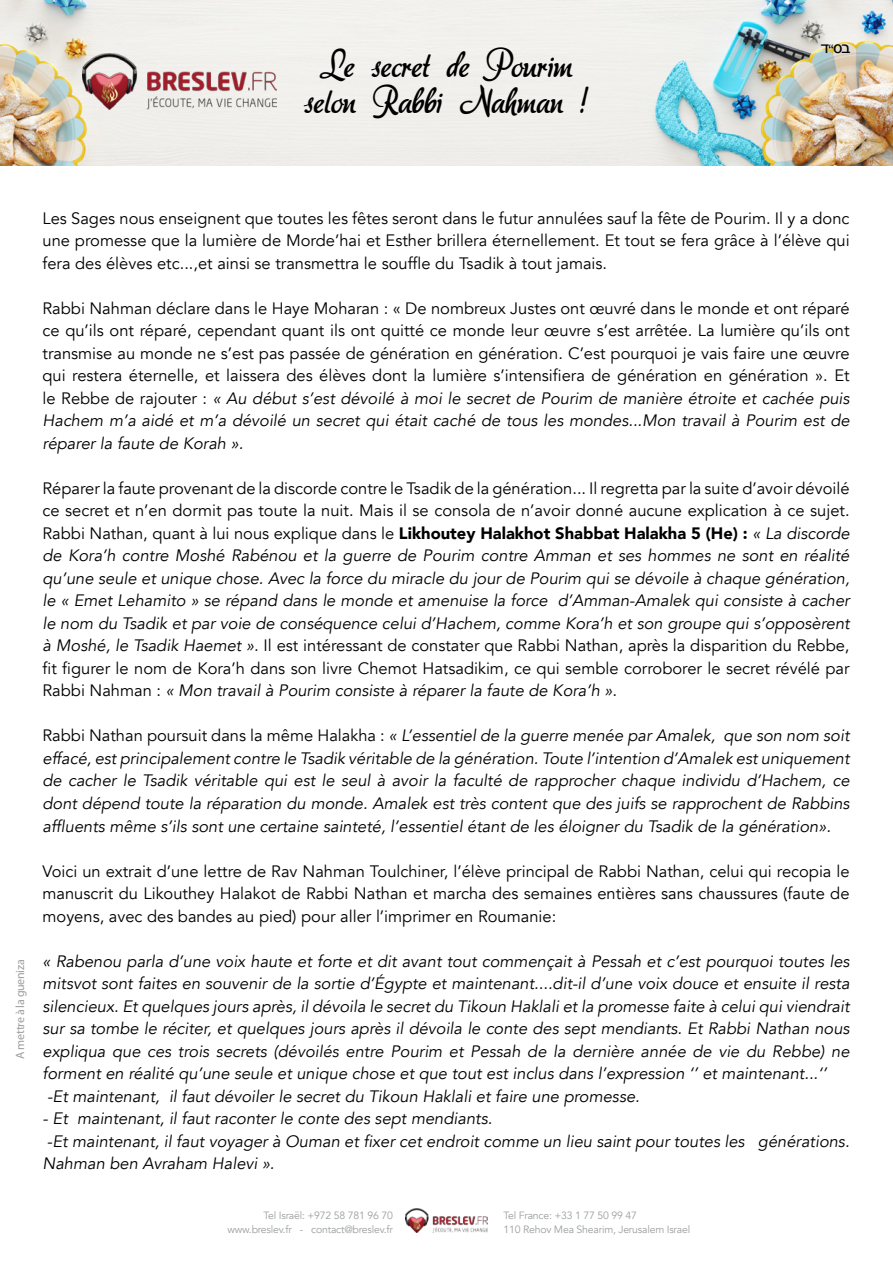
<style>
.page{position:relative;width:893px;height:1263px;background:#fff}
.page>*{position:absolute;margin:0;border:0;box-sizing:border-box;transform-origin:0 0}
.t1{font:34.5px/36px "aka Dora";letter-spacing:-.01em;color:#000;text-align:center}
.t2{font:italic 16.5px/22.5px "Avenir";color:#000;text-align:justify}
.t3{font:16.5px/22.5px "Avenir";color:#000;text-align:justify}
.t4{font:16.5px "Arial Hebrew";color:#000}
.t5{font:12px "Myriad Pro";letter-spacing:-.025em;color:#9c9e9f}
.t6{font:10.5px/13.5px "Avenir";letter-spacing:-.02em;color:#9c9e9f}
.s1{font-style:italic}
.s2{font-style:normal}
.s3{font-weight:900;font-style:normal}
</style>
<div class="page">
<img style="left:0;top:0;width:893px;height:166px">
<img style="left:83px;top:53px;width:193px;height:57px">
<img style="left:406px;top:1209px;width:81px;height:24px">
<h1 class="t1" style="left:304px;top:46px;width:286px">Le secret de Pourim selon Rabbi Nahman !</h1>
<p class="t4" style="left:821px;top:39px;width:31px">ד” בס</p>
<p class="t5" style="left:13px;top:1059px;width:101px;rotate:-90deg">A mettre à la gueniza</p>
<p class="t3" style="left:43px;top:207px;width:809px">Les Sages nous enseignent que toutes les fêtes seront dans le futur annulées sauf la fête de Pourim. Il y a donc une promesse que la lumière de Morde’hai et Esther brillera éternellement. Et tout se fera grâce à l’élève qui fera des élèves etc...,et ainsi se transmettra le souffle du Tsadik à tout jamais.</p>
<p class="t3" style="left:43px;top:297px;width:809px">Rabbi Nahman déclare dans le Haye Moharan : « De nombreux Justes ont œuvré dans le monde et ont réparé ce qu’ils ont réparé, cependant quant ils ont quitté ce monde leur œuvre s’est arrêtée. La lumière qu’ils ont transmise au monde ne s’est pas passée de génération en génération. C’est pourquoi je vais faire une œuvre qui restera éternelle, et laissera des élèves dont la lumière s’intensifiera de génération en génération ». Et le Rebbe de rajouter : <span class="s1">« Au début s’est dévoilé à moi le secret de Pourim de manière étroite et cachée puis Hachem m’a aidé et m’a dévoilé un secret qui était caché de tous les mondes...Mon travail à Pourim est de réparer la faute de Korah ».</span></p>
<p class="t2" style="left:43px;top:477px;width:809px"><span class="s2">Réparer la faute provenant de la discorde contre le Tsadik de la génération... Il regretta par la suite d’avoir dévoilé ce secret et n’en dormit pas toute la nuit. Mais il se consola de n’avoir donné aucune explication à ce sujet.<br>Rabbi Nathan, quant à lui nous explique dans le</span> <span class="s3">Likhoutey Halakhot Shabbat Halakha 5 (He) :</span> « La discorde de Kora’h contre Moshé Rabénou et la guerre de Pourim contre Amman et ses hommes ne sont en réalité qu’une seule et unique chose. Avec la force du miracle du jour de Pourim qui se dévoile à chaque génération, le « Emet Lehamito » se répand dans le monde et amenuise la force d’Amman-Amalek qui consiste à cacher le nom du Tsadik et par voie de conséquence celui d’Hachem, comme Kora’h et son groupe qui s’opposèrent à Moshé, le Tsadik Haemet ». <span class="s2">Il est intéressant de constater que Rabbi Nathan, après la disparition du Rebbe, fit figurer le nom de Kora’h dans son livre Chemot Hatsadikim, ce qui semble corroborer le secret révélé par Rabbi Nahman :</span> « Mon travail à Pourim consiste à réparer la faute de Kora’h ».</p>
<p class="t2" style="left:43px;top:725px;width:809px"><span class="s2">Rabbi Nathan poursuit dans la même Halakha :</span> « L’essentiel de la guerre menée par Amalek, que son nom soit effacé, est principalement contre le Tsadik véritable de la génération. Toute l’intention d’Amalek est uniquement de cacher le Tsadik véritable qui est le seul à avoir la faculté de rapprocher chaque individu d’Hachem, ce dont dépend toute la réparation du monde. Amalek est très content que des juifs se rapprochent de Rabbins affluents même s’ils sont une certaine sainteté, l’essentiel étant de les éloigner du Tsadik de la génération».</p>
<p class="t3" style="left:43px;top:860px;width:809px">Voici un extrait d’une lettre de Rav Nahman Toulchiner, l’élève principal de Rabbi Nathan, celui qui recopia le manuscrit du Likouthey Halakot de Rabbi Nathan et marcha des semaines entières sans chaussures (faute de moyens, avec des bandes au pied) pour aller l’imprimer en Roumanie:</p>
<p class="t2" style="left:43px;top:950px;width:809px;text-align:left">« Rabenou parla d’une voix haute et forte et dit avant tout commençait à Pessah et c’est pourquoi toutes les mitsvot sont faites en souvenir de la sortie d’Égypte et maintenant....dit-il d’une voix douce et ensuite il resta silencieux. Et quelques jours après, il dévoila le secret du Tikoun Haklali et la promesse faite à celui qui viendrait sur sa tombe le réciter, et quelques jours après il dévoila le conte des sept mendiants. Et Rabbi Nathan nous expliqua que ces trois secrets (dévoilés entre Pourim et Pessah de la dernière année de vie du Rebbe) ne forment en réalité qu’une seule et unique chose et que tout est inclus dans l’expression ‘’ et maintenant...‘’ -Et maintenant, il faut dévoiler le secret du Tikoun Haklali et faire une promesse.</p>
<p class="t2" style="left:43px;top:1107px;width:809px;text-align:left">- Et maintenant, il faut raconter le conte des sept mendiants.<br>-Et maintenant, il faut voyager à Ouman et fixer cet endroit comme un lieu saint pour toutes les générations.<br>Nahman ben Avraham Halevi ».</p>
<p class="t6" style="left:227px;top:1209px;width:167px;text-align:right">Tel Israël: +972 58 781 96 70 www.breslev.fr - contact@breslev.fr</p>
<p class="t6" style="left:503px;top:1209px;width:188px">Tel France: +33 1 77 50 99 47<br>110 Rehov Mea Shearim, Jerusalem Israel</p>
</div>
